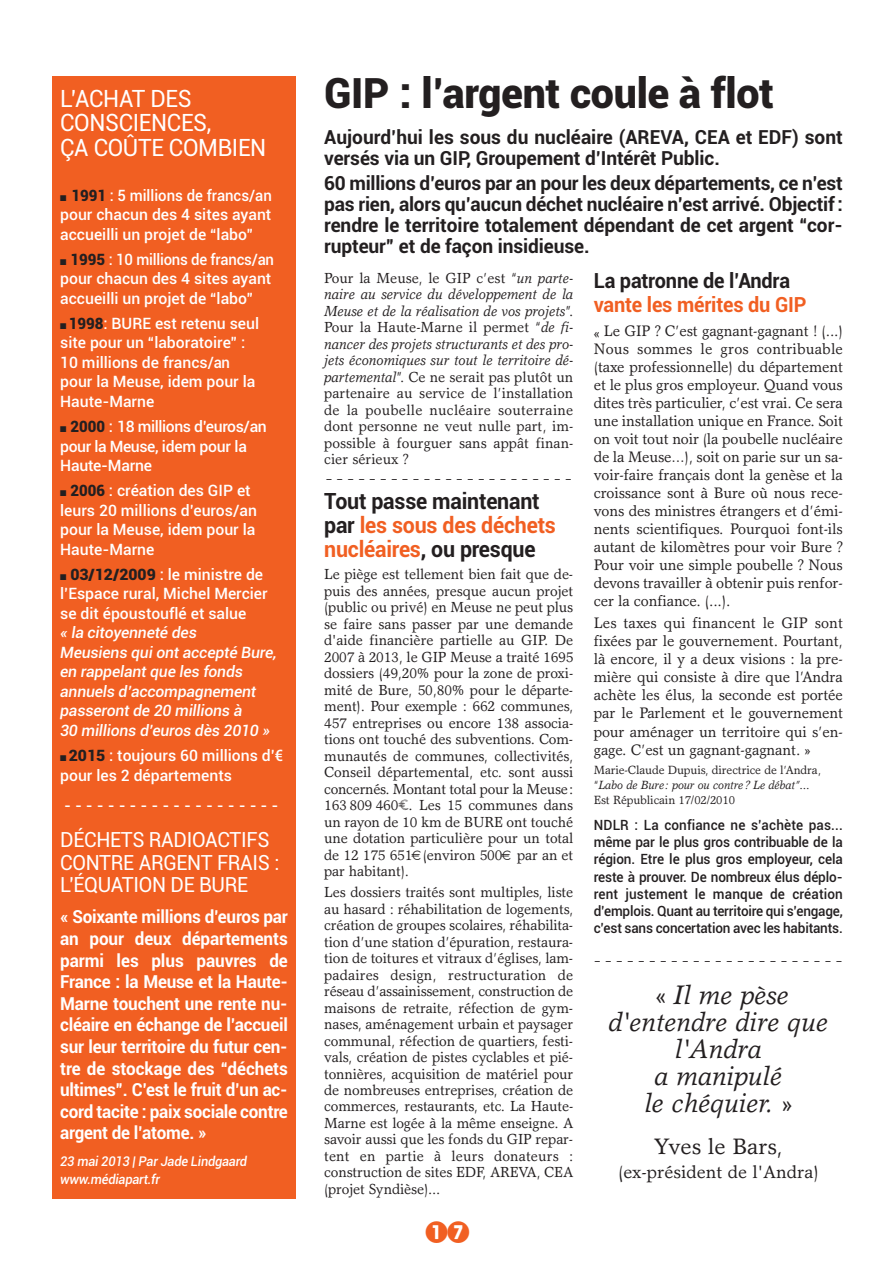
<style>
.page{position:relative;width:893px;height:1263px;background:#fff}
.page>*{position:absolute;margin:0;border:0;box-sizing:border-box;transform-origin:0 0}
.t1{font:900 42px "Roboto";letter-spacing:-.005em;color:#231f20}
.t2{font:italic 27px/27px "Garth Graphic";color:#231f20;text-align:center}
.t3{font:24px/24.8px "Roboto";letter-spacing:-.015em;color:#fff;scale:.95 1}
.t4{font:700 22.5px/24px "Roboto";letter-spacing:-.01em;color:#231f20;scale:.95 1}
.t5{font:22.5px "Garth Graphic";color:#231f20}
.t6{font:21px/22.2px "Roboto";letter-spacing:-.015em;color:#fff;scale:.95 1}
.t7{font:700 21px "Roboto";letter-spacing:-.01em;color:#f15f22;scale:.95 1}
.t8{font:700 21px "Roboto";letter-spacing:-.01em;color:#231f20;scale:.95 1}
.t9{font:700 19.5px/21px "Roboto";letter-spacing:-.005em;color:#231f20}
.t10{font:700 18px/21.6px "Roboto";letter-spacing:-.015em;color:#fff;text-align:justify;scale:.95 1}
.t11{font:300 18px "Roboto";color:#231f20}
.t12{font:18px "Garth Graphic";color:#231f20}
.t13{font:500 15.75px/19.5px "Roboto";color:#fff}
.t14{font:500 15.75px/19.5px "Roboto";color:#fff;text-align:justify;scale:.95 1}
.t15{font:italic 500 15.75px/19.5px "Roboto";letter-spacing:-.01em;color:#fff}
.t16{font:500 15.75px/19.5px "Roboto";letter-spacing:-.025em;color:#fff}
.t17{font:15.3px/18px "Garth Graphic";letter-spacing:-.01em;color:#231f20;text-align:justify}
.t18{font:14.7px/16.5px "Garth Graphic";letter-spacing:-.01em;color:#231f20;text-align:justify}
.t19{font:500 14.25px/17.1px "Roboto";letter-spacing:-.015em;color:#231f20;text-align:justify;scale:.95 1}
.t20{font:italic 500 13.5px/17.2px "Roboto";letter-spacing:-.015em;color:#fff;scale:.95 1}
.t21{font:12px/15px "Garth Graphic";letter-spacing:-.01em;color:#231f20}
.s1{color:#231f20}
.s2{font-weight:900;color:#231f20}
.s3{font-style:italic}
.s4{color:#f15f22}
.s5{font-family:"Doodle Pen"}
.s6{font-style:normal}
</style>
<div class="page">
<div style="left:52px;top:76px;width:243px;height:1123px;background:#f15f22"></div>
<h3 class="t3" style="left:60px;top:88px;width:218px">L’ACHAT DES<br>CONSCIENCES,<br>ÇA COÛTE COMBIEN</h3>
<p class="t14" style="left:60px;top:186px;width:224px"><span class="s1">■</span> <span class="s2">1991</span> : 5 millions de francs/an pour chacun des 4 sites ayant accueilli un projet de “labo”</p>
<p class="t14" style="left:60px;top:251px;width:227px;text-align:left"><span class="s1">■</span> <span class="s2">1995</span> : 10 millions de francs/an pour chacun des 4 sites ayant accueilli un projet de “labo”</p>
<p class="t13" style="left:60px;top:315px;width:200px"><span class="s1">■</span> <span class="s2">1998</span>: BURE est retenu seul site pour un “laboratoire” :<br>10 millions de francs/an pour la Meuse, idem pour la<br>Haute-Marne</p>
<p class="t16" style="left:60px;top:418px;width:208px"><span class="s1">■</span> <span class="s2">2000</span> : 18 millions d’euros/an pour la Meuse, idem pour la<br>Haute-Marne</p>
<p class="t13" style="left:60px;top:482px;width:198px"><span class="s1">■</span> <span class="s2">2006</span> : création des GIP et leurs 20 millions d’euros/an pour la Meuse, idem pour la<br>Haute-Marne</p>
<p class="t13" style="left:60px;top:566px;width:209px"><span class="s1">■</span> <span class="s2">03/12/2009</span> : le ministre de l’Espace rural, Michel Mercier se dit époustouflé et salue</p>
<p class="t15" style="left:60px;top:624px;width:218px">« la citoyenneté des<br>Meusiens qui ont accepté Bure, en rappelant que les fonds annuels d’accompagnement passeront de 20 millions à<br>30 millions d’euros dès 2010 »</p>
<p class="t13" style="left:60px;top:747px;width:225px"><span class="s1">■</span> <span class="s2">2015</span> : toujours 60 millions d’€ pour les 2 départements</p>
<p class="t13" style="left:64px;top:797px;width:216px">- - - - - - - - - - - - - - - - - - - -</p>
<h3 class="t6" style="left:60px;top:831px;width:232px">DÉCHETS RADIOACTIFS<br>CONTRE ARGENT FRAIS :<br>L'ÉQUATION DE BURE</h3>
<p class="t10" style="left:60px;top:907px;width:241px">« Soixante millions d’euros par an pour deux départements parmi les plus pauvres de France : la Meuse et la Haute-Marne touchent une rente nu&shy;cléaire en échange de l’accueil sur leur territoire du futur cen&shy;tre de stockage des “déchets ultimes”. C’est le fruit d’un ac&shy;cord tacite : paix sociale contre argent de l’atome. »</p>
<p class="t20" style="left:60px;top:1154px;width:198px">23 mai 2013 | Par Jade Lindgaard www.médiapart.fr</p>
<h1 class="t1" style="left:324px;top:76px;width:451px">GIP : l’argent coule à flot</h1>
<h3 class="t9" style="left:324px;top:128px;width:520px">Aujourd’hui les sous du nucléaire (AREVA, CEA et EDF) sont versés via un GIP, Groupement d’Intérêt Public.</h3>
<h3 class="t9" style="left:324px;top:174px;width:520px;text-align:justify">60 millions d’euros par an pour les deux départements, ce n’est pas rien, alors qu’aucun déchet nucléaire n’est arrivé. Objectif : rendre le territoire totalement dépendant de cet argent “cor&shy;rupteur” et de façon insidieuse.</h3>
<p class="t18" style="left:324px;top:271px;width:251px">Pour la Meuse, le GIP c’est “<span class="s3">un parte&shy;naire au service du développement de la Meuse et de la réalisation de vos projets</span>”.<br>Pour la Haute-Marne il permet “<span class="s3">de fi&shy;nancer des projets structurants et des pro&shy;jets économiques sur tout le territoire dé&shy;partemental</span>”. Ce ne serait pas plutôt un partenaire au service de l’installation de la poubelle nucléaire souterraine dont personne ne veut nulle part, im&shy;possible à fourguer sans appât finan&shy;cier sérieux ?</p>
<p class="t11" style="left:325px;top:471px;width:248px">- - - - - - - - - - - - - - - - - - - - - - -</p>
<h3 class="t4" style="left:324px;top:491px;width:245px">Tout passe maintenant par <span class="s4">les sous des déchets nucléaires</span>, ou presque</h3>
<p class="t18" style="left:324px;top:568px;width:251px">Le piège est tellement bien fait que de&shy;puis des années, presque aucun projet (public ou privé) en Meuse ne peut plus se faire sans passer par une demande d'aide financière partielle au GIP. De 2007 à 2013, le GIP Meuse a traité 1695 dossiers (49,20% pour la zone de proxi&shy;mité de Bure, 50,80% pour le départe&shy;ment). Pour exemple : 662 communes, 457 entreprises ou encore 138 associa&shy;tions ont touché des subventions. Com&shy;munautés de communes, collectivités, Conseil départemental, etc. sont aussi concernés. Montant total pour la Meuse:<br>163 809 460<span class="s5">€</span>. Les 15 communes dans un rayon de 10 km de BURE ont touché une dotation particulière pour un total de 12 175 651 (environ 500 par an et par habitant).</p>
<p class="t18" style="left:324px;top:885px;width:251px">Les dossiers traités sont multiples, liste au hasard : réhabilitation de logements, création de groupes scolaires, réhabilita&shy;tion d’une station d’épuration, restaura&shy;tion de toitures et vitraux d’églises, lam&shy;padaires design, restructuration de réseau d’assainissement, construction de maisons de retraite, réfection de gym&shy;nases, aménagement urbain et paysager communal, réfection de quartiers, festi&shy;vals, création de pistes cyclables et pié&shy;tonnières, acquisition de matériel pour de nombreuses entreprises, création de commerces, restaurants, etc. La Haute-Marne est logée à la même enseigne. A savoir aussi que les fonds du GIP repar&shy;tent en partie à leurs donateurs : construction de sites EDF, AREVA, CEA (projet Syndièse)...</p>
<h3 class="t8" style="left:594px;top:272px;width:208px">La patronne de l’Andra</h3>
<h3 class="t7" style="left:594px;top:296px;width:225px">vante les mérites du GIP</h3>
<p class="t17" style="left:594px;top:323px;width:251px">« Le GIP ? C’est gagnant-gagnant ! (...)<br>Nous sommes le gros contribuable (taxe professionnelle) du département et le plus gros employeur. Quand vous dites très particulier, c’est vrai. Ce sera une installation unique en France. Soit on voit tout noir (la poubelle nucléaire de la Meuse…), soit on parie sur un sa&shy;voir-faire français dont la genèse et la croissance sont à Bure où nous rece&shy;vons des ministres étrangers et d’émi&shy;nents scientifiques. Pourquoi font-ils autant de kilomètres pour voir Bure ?<br>Pour voir une simple poubelle ? Nous devons travailler à obtenir puis renfor&shy;cer la confiance. (...).</p>
<p class="t17" style="left:594px;top:616px;width:251px">Les taxes qui financent le GIP sont fixées par le gouvernement. Pourtant, là encore, il y a deux visions : la pre&shy;mière qui consiste à dire que l’Andra achète les élus, la seconde est portée par le Parlement et le gouvernement pour aménager un territoire qui s’en&shy;gage. C’est un gagnant-gagnant. »</p>
<p class="t21" style="left:594px;top:763px;width:229px">Marie-Claude Dupuis, directrice de l’Andra, “<span class="s3">Labo de Bure: pour ou contre? Le débat”</span>...<br>Est Républicain 17/02/2010</p>
<p class="t19" style="left:594px;top:818px;width:264px">NDLR : La confiance ne s’achète pas... même par le plus gros contribuable de la région. Etre le plus gros employeur, cela reste à prouver. De nombreux élus déplo&shy;rent justement le manque de création d’emplois. Quant au territoire qui s’engage, c’est sans concertation avec les habitants.</p>
<p class="t11" style="left:594px;top:953px;width:251px">- - - - - - - - - - - - - - - - - - - - - - -</p>
<h2 class="t2" style="left:609px;top:984px;width:221px"><span class="s6">«</span> Il me pèse d'entendre dire que l'Andra<br>a manipulé<br>le chéquier. <span class="s6">»</span></h2>
<h3 class="t5" style="left:654px;top:1138px;width:131px">Yves le Bars,</h3>
<p class="t12" style="left:618px;top:1165px;width:202px">(ex-président de l'Andra)</p>
</div>
